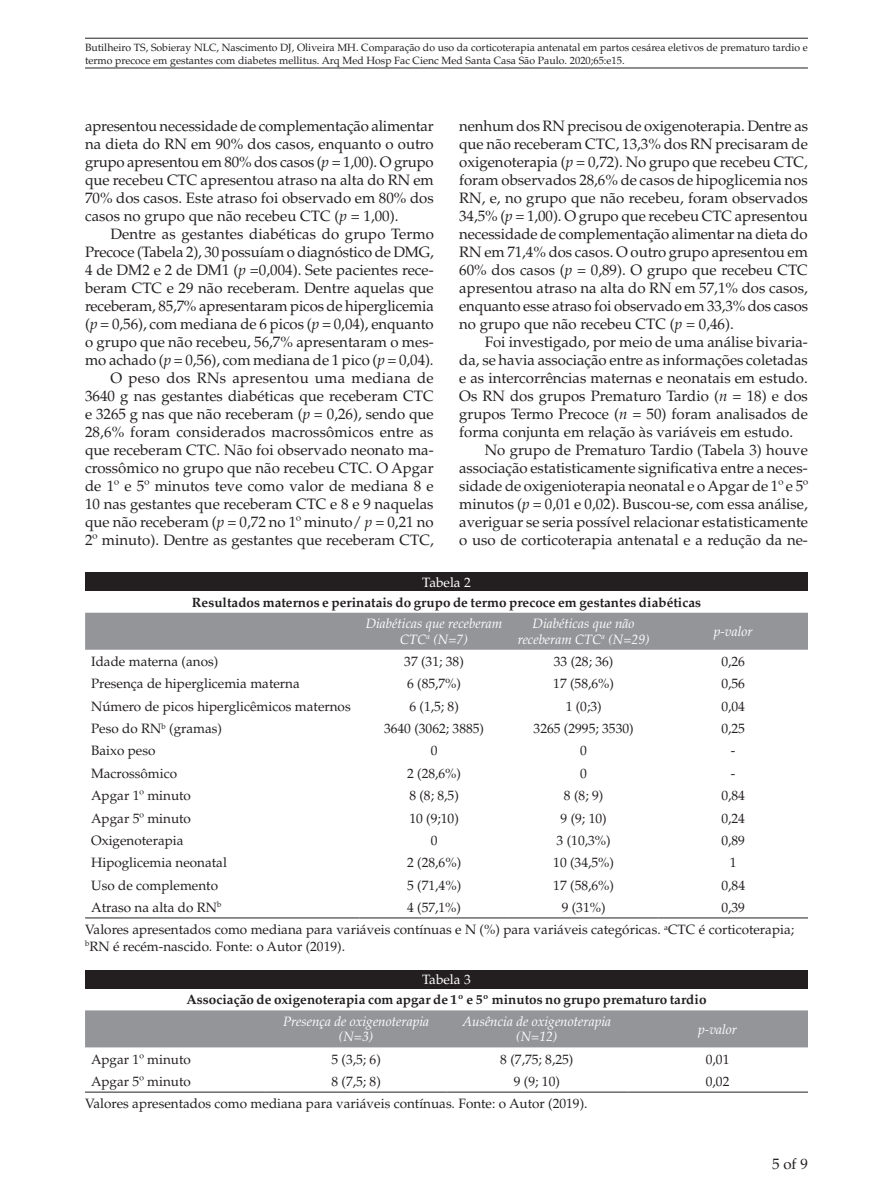
<style>
.page{position:relative;width:893px;height:1191px;background:#fff}
.page>*{position:absolute;margin:0;border:0;box-sizing:border-box;transform-origin:0 0}
.t1{font:15px/18px "Palatino";color:#231f20;text-align:justify}
.t2{font:13.5px/22.4px "Palatino";color:#231f20}
.t3{font:700 13.5px "Palatino";color:#231f20}
.t4{font:italic 13.5px/15.3px "Palatino";color:#fff;text-align:center}
.t5{font:13.5px "Palatino";color:#fff}
.t6{font:10.5px/13.5px "Palatino";color:#231f20}
.s1{font-style:italic}
</style>
<div class="page">
<hr style="left:85px;top:38px;width:723px;height:1px;background:#231f20">
<hr style="left:85px;top:68px;width:723px;height:1px;background:#231f20">
<div style="left:85px;top:572px;width:723px;height:19px;background:#231f20"></div>
<div style="left:85px;top:613px;width:723px;height:36px;background:#939598"></div>
<hr style="left:85px;top:917px;width:274px;height:1px;background:#231f20">
<hr style="left:359px;top:917px;width:150px;height:1px;background:#231f20">
<hr style="left:509px;top:917px;width:149px;height:1px;background:#231f20">
<hr style="left:658px;top:917px;width:150px;height:1px;background:#231f20">
<div style="left:85px;top:969px;width:723px;height:19px;background:#231f20"></div>
<div style="left:85px;top:1010px;width:723px;height:37px;background:#939598"></div>
<hr style="left:85px;top:1091px;width:181px;height:1px;background:#231f20">
<hr style="left:266px;top:1091px;width:180px;height:1px;background:#231f20">
<hr style="left:446px;top:1091px;width:181px;height:1px;background:#231f20">
<hr style="left:627px;top:1091px;width:181px;height:1px;background:#231f20">
<p class="t6" style="left:85px;top:40px;width:724px">Butilheiro TS, Sobieray NLC, Nascimento DJ, Oliveira MH. Comparação do uso da corticoterapia antenatal em partos cesárea eletivos de prematuro tardio e termo precoce em gestantes com diabetes mellitus. Arq Med Hosp Fac Cienc Med Santa Casa São Paulo. 2020;65:e15.</p>
<p class="t1" style="left:85px;top:117px;width:350px">apresentou necessidade de complementação alimentar na dieta do RN em 90% dos casos, enquanto o outro grupo apresentou em 80% dos casos (<span class="s1">p</span> = 1,00). O grupo que recebeu CTC apresentou atraso na alta do RN em 70% dos casos. Este atraso foi observado em 80% dos casos no grupo que não recebeu CTC (<span class="s1">p</span> = 1,00).</p>
<p class="t1" style="left:85px;top:225px;width:350px;text-align:right">Dentre as gestantes diabéticas do grupo Termo Precoce (Tabela 2), 30 possuíam o diagnóstico de DMG, 4 de DM2 e 2 de DM1 (<span class="s1">p</span> =0,004). Sete pacientes rece&shy;beram CTC e 29 não receberam. Dentre aquelas que receberam, 85,7% apresentaram picos de hiperglicemia (<span class="s1">p</span> = 0,56), com mediana de 6 picos (<span class="s1">p</span> = 0,04), enquanto o grupo que não recebeu, 56,7% apresentaram o mes&shy;mo achado (<span class="s1">p</span> = 0,56), com mediana de 1 pico (<span class="s1">p</span> = 0,04).<br>O peso dos RNs apresentou uma mediana de 3640 g nas gestantes diabéticas que receberam CTC e 3265 g nas que não receberam (<span class="s1">p</span> = 0,26), sendo que 28,6% foram considerados macrossômicos entre as que receberam CTC. Não foi observado neonato ma&shy;crossômico no grupo que não recebeu CTC. O Apgar de 1º e 5º minutos teve como valor de mediana 8 e 10 nas gestantes que receberam CTC e 8 e 9 naquelas que não receberam (<span class="s1">p</span> = 0,72 no 1º minuto/ <span class="s1">p</span> = 0,21 no 2º minuto). Dentre as gestantes que receberam CTC,</p>
<p class="t1" style="left:459px;top:117px;width:350px">nenhum dos RN precisou de oxigenoterapia. Dentre as que não receberam CTC, 13,3% dos RN precisaram de oxigenoterapia (<span class="s1">p</span> = 0,72). No grupo que recebeu CTC, foram observados 28,6% de casos de hipoglicemia nos RN, e, no grupo que não recebeu, foram observados 34,5% (<span class="s1">p</span> = 1,00). O grupo que recebeu CTC apresentou necessidade de complementação alimentar na dieta do RN em 71,4% dos casos. O outro grupo apresentou em 60% dos casos (<span class="s1">p</span> = 0,89). O grupo que recebeu CTC apresentou atraso na alta do RN em 57,1% dos casos, enquanto esse atraso foi observado em 33,3% dos casos no grupo que não recebeu CTC (<span class="s1">p</span> = 0,46).</p>
<p class="t1" style="left:485px;top:333px;width:325px">Foi investigado, por meio de uma análise bivaria-</p>
<p class="t1" style="left:459px;top:351px;width:350px">da, se havia associação entre as informações coletadas</p>
<p class="t1" style="left:459px;top:369px;width:350px">e as intercorrências maternas e neonatais em estudo.</p>
<p class="t1" style="left:459px;top:387px;width:350px">Os RN dos grupos Prematuro Tardio (<span class="s1">n</span> = 18) e dos</p>
<p class="t1" style="left:459px;top:405px;width:350px">grupos Termo Precoce (<span class="s1">n</span> = 50) foram analisados de</p>
<p class="t1" style="left:459px;top:423px;width:335px">forma conjunta em relação às variáveis em estudo.</p>
<p class="t1" style="left:485px;top:441px;width:325px">No grupo de Prematuro Tardio (Tabela 3) houve</p>
<p class="t1" style="left:459px;top:459px;width:350px">associação estatisticamente significativa entre a neces-</p>
<p class="t1" style="left:459px;top:477px;width:350px">sidade de oxigenioterapia neonatal e o Apgar de 1º e 5º</p>
<p class="t1" style="left:459px;top:495px;width:350px">minutos (<span class="s1">p</span> = 0,01 e 0,02). Buscou-se, com essa análise,</p>
<p class="t1" style="left:459px;top:513px;width:350px">averiguar se seria possível relacionar estatisticamente</p>
<p class="t1" style="left:459px;top:531px;width:350px">o uso de corticoterapia antenatal e a redução da ne-</p>
<p class="t5" style="left:422px;top:574px;width:50px">Tabela 2</p>
<p class="t3" style="left:192px;top:594px;width:511px">Resultados maternos e perinatais do grupo de termo precoce em gestantes diabéticas</p>
<p class="t4" style="left:366px;top:616px;width:138px">Diabéticas que receberam<br>CTC<sup>a</sup> (N=7)</p>
<p class="t4" style="left:518px;top:616px;width:133px">Diabéticas que não receberam CTC<sup>a</sup> (N=29)</p>
<p class="t4" style="left:714px;top:624px;width:40px">p-valor</p>
<p class="t2" style="left:91px;top:650px;width:129px">Idade materna (anos)</p>
<p class="t2" style="left:404px;top:650px;width:61px">37 (31; 38)</p>
<p class="t2" style="left:554px;top:650px;width:61px">33 (28; 36)</p>
<p class="t2" style="left:721px;top:650px;width:25px">0,26</p>
<p class="t2" style="left:91px;top:673px;width:210px">Presença de hiperglicemia materna</p>
<p class="t2" style="left:407px;top:673px;width:56px">6 (85,7%)</p>
<p class="t2" style="left:553px;top:673px;width:62px">17 (58,6%)</p>
<p class="t2" style="left:721px;top:673px;width:25px">0,56</p>
<p class="t2" style="left:91px;top:695px;width:261px">Número de picos hiperglicêmicos maternos</p>
<p class="t2" style="left:409px;top:695px;width:51px">6 (1,5; 8)</p>
<p class="t2" style="left:566px;top:695px;width:37px">1 (0;3)</p>
<p class="t2" style="left:721px;top:695px;width:25px">0,04</p>
<p class="t2" style="left:91px;top:717px;width:132px">Peso do RN<sup>b</sup> (gramas)</p>
<p class="t2" style="left:384px;top:717px;width:102px">3640 (3062; 3885)</p>
<p class="t2" style="left:534px;top:717px;width:102px">3265 (2995; 3530)</p>
<p class="t2" style="left:721px;top:717px;width:25px">0,25</p>
<p class="t2" style="left:91px;top:740px;width:66px">Baixo peso</p>
<p class="t2" style="left:431px;top:740px;width:8px">0</p>
<p class="t2" style="left:580px;top:740px;width:8px">0</p>
<p class="t2" style="left:731px;top:740px;width:6px">-</p>
<p class="t2" style="left:91px;top:762px;width:88px">Macrossômico</p>
<p class="t2" style="left:407px;top:762px;width:56px">2 (28,6%)</p>
<p class="t2" style="left:580px;top:762px;width:8px">0</p>
<p class="t2" style="left:731px;top:762px;width:6px">-</p>
<p class="t2" style="left:91px;top:784px;width:101px">Apgar 1º minuto</p>
<p class="t2" style="left:409px;top:784px;width:51px">8 (8; 8,5)</p>
<p class="t2" style="left:564px;top:784px;width:41px">8 (8; 9)</p>
<p class="t2" style="left:721px;top:784px;width:25px">0,84</p>
<p class="t2" style="left:91px;top:807px;width:101px">Apgar 5º minuto</p>
<p class="t2" style="left:409px;top:807px;width:51px">10 (9;10)</p>
<p class="t2" style="left:561px;top:807px;width:48px">9 (9; 10)</p>
<p class="t2" style="left:721px;top:807px;width:25px">0,24</p>
<p class="t2" style="left:91px;top:829px;width:94px">Oxigenoterapia</p>
<p class="t2" style="left:431px;top:829px;width:8px">0</p>
<p class="t2" style="left:557px;top:829px;width:56px">3 (10,3%)</p>
<p class="t2" style="left:721px;top:829px;width:25px">0,89</p>
<p class="t2" style="left:91px;top:851px;width:137px">Hipoglicemia neonatal</p>
<p class="t2" style="left:407px;top:851px;width:56px">2 (28,6%)</p>
<p class="t2" style="left:553px;top:851px;width:62px">10 (34,5%)</p>
<p class="t2" style="left:730px;top:851px;width:8px">1</p>
<p class="t2" style="left:91px;top:874px;width:128px">Uso de complemento</p>
<p class="t2" style="left:407px;top:874px;width:56px">5 (71,4%)</p>
<p class="t2" style="left:553px;top:874px;width:62px">17 (58,6%)</p>
<p class="t2" style="left:721px;top:874px;width:25px">0,84</p>
<p class="t2" style="left:91px;top:896px;width:132px">Atraso na alta do RN<sup>b</sup></p>
<p class="t2" style="left:407px;top:896px;width:56px">4 (57,1%)</p>
<p class="t2" style="left:562px;top:896px;width:45px">9 (31%)</p>
<p class="t2" style="left:85px;top:896px;width:711px;text-indent:636px">0,39<br>Valores apresentados como mediana para variáveis contínuas e N (%) para variáveis categóricas. <sup>a</sup>CTC é corticoterapia;</p>
<p class="t2" style="left:85px;top:935px;width:261px"><sup>b</sup>RN é recém-nascido<span class="s1">.</span> Fonte: o Autor (2019).</p>
<p class="t5" style="left:422px;top:971px;width:50px">Tabela 3</p>
<p class="t3" style="left:186px;top:992px;width:522px">Associação de oxigenoterapia com apgar de 1º e 5º minutos no grupo prematuro tardio</p>
<p class="t4" style="left:283px;top:1014px;width:148px">Presença de oxigenoterapia (N=3)</p>
<p class="t4" style="left:462px;top:1014px;width:150px">Ausência de oxigenoterapia (N=12)</p>
<p class="t4" style="left:698px;top:1021px;width:40px">p-valor</p>
<p class="t2" style="left:91px;top:1048px;width:101px">Apgar 1º minuto</p>
<p class="t2" style="left:331px;top:1048px;width:51px">5 (3,5; 6)</p>
<p class="t2" style="left:500px;top:1048px;width:75px">8 (7,75; 8,25)</p>
<p class="t2" style="left:706px;top:1048px;width:25px">0,01</p>
<p class="t2" style="left:91px;top:1070px;width:101px">Apgar 5º minuto</p>
<p class="t2" style="left:331px;top:1070px;width:51px">8 (7,5; 8)</p>
<p class="t2" style="left:514px;top:1070px;width:48px">9 (9; 10)</p>
<p class="t2" style="left:706px;top:1070px;width:25px">0,02</p>
<p class="t2" style="left:85px;top:1093px;width:504px">Valores apresentados como mediana para variáveis contínuas<span class="s1">.</span> Fonte: o Autor (2019).</p>
<p class="t1" style="left:772px;top:1155px;width:37px">5 of 9</p>
</div>
